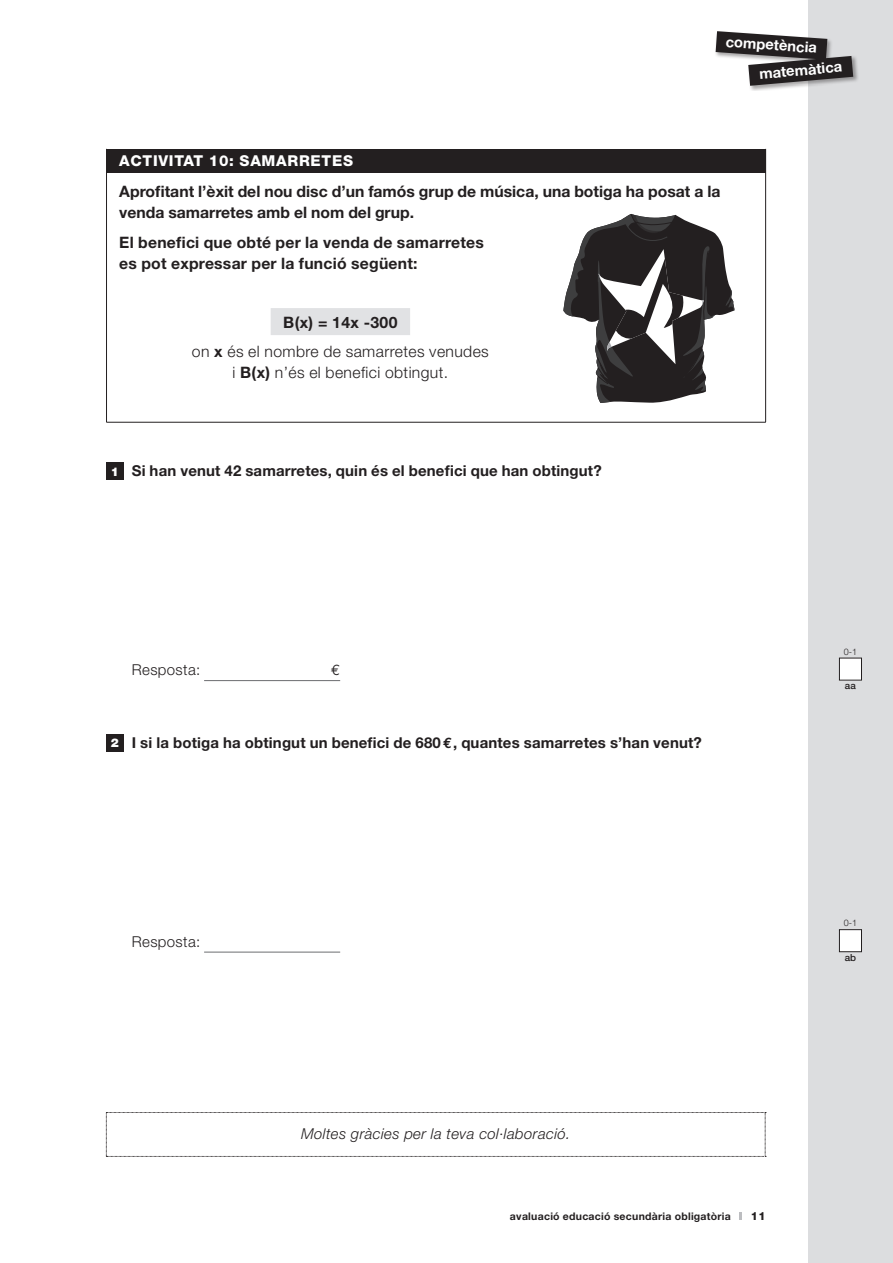
<style>
.page{position:relative;width:893px;height:1263px;background:#fff}
.page>*{position:absolute;margin:0;border:0;box-sizing:border-box;transform-origin:0 0}
.ACTIVITAT_EXPLICACIÓ{font:700 15.75px/21px "Helvetica Neue";color:#231f20}
.ACTIVITAT_EXPLICACIÓ-2{font:300 15.75px "Helvetica Neue";letter-spacing:.025em;color:#231f20}
.PREGUNTA_CATALÀ_ESO{font:700 15px "Helvetica Neue";letter-spacing:.01em;color:#231f20}
.t1{font:italic 300 15px "Helvetica Neue";letter-spacing:.025em;color:#231f20}
.ACTIVITAT_TITOL_ESO{font:800 15px "Helvetica Neue";letter-spacing:.05em;color:#fff}
.MATES_RESPOSTA{font:300 15px "Helvetica Neue";letter-spacing:.025em;color:#231f20}
.MATES_RESPOSTA-2{font:15px "Euro Mono";color:#231f20}
.t2{font:700 14.7px "Helvetica Neue";color:#fff}
.t3{font:900 12px "Helvetica Neue";color:#fff}
.t4{font:800 11.25px "Helvetica Neue";color:#231f20}
.t5{font:700 10.5px "Helvetica Neue";letter-spacing:.025em;color:#231f20}
.t6{font:500 9.75px "Helvetica Neue";color:#231f20}
.t7{font:300 9px "Helvetica Neue";color:#231f20}
.s1{font-weight:700}
.s2{font-family:"Euro Mono"}
</style>
<div class="page">
<svg style="left:740px;top:1212px;width:2px;height:8px"></svg>
<div style="left:808px;top:0;width:85px;height:1263px;background:#dcdddf"></div>
<div style="left:747px;top:55px;width:112px;height:36px;background:#231f20;opacity:.4"></div>
<div style="left:714px;top:30px;width:119px;height:36px;background:#231f20;opacity:.4"></div>
<svg style="left:716px;top:31px;width:137px;height:55px"></svg>
<hr style="left:204px;top:680px;width:136px;height:1px;background:#6c6d70">
<hr style="left:204px;top:952px;width:136px;height:1px;background:#6c6d70">
<div style="left:107px;top:149px;width:659px;height:23px;background:#231f20"></div>
<hr style="left:106px;top:172px;width:1px;height:250px;background:#231f20">
<hr style="left:765px;top:172px;width:1px;height:250px;background:#231f20">
<svg style="left:106px;top:149px;width:1px;height:23px"></svg>
<hr style="left:106px;top:422px;width:660px;height:1px;background:#231f20">
<div style="left:271px;top:308px;width:139px;height:27px;background:#e1e2e4"></div>
<div style="left:106px;top:463px;width:17px;height:17px;background:#231f20"></div>
<div style="left:106px;top:734px;width:17px;height:17px;background:#231f20"></div>
<svg style="left:106px;top:1112px;width:660px;height:45px"></svg>
<div style="left:839px;top:658px;width:22px;height:22px;background:#fff"></div>
<div style="left:839px;top:658px;width:23px;height:22px;border:1px solid #231f20"></div>
<div style="left:839px;top:930px;width:22px;height:22px;background:#fff"></div>
<div style="left:839px;top:929px;width:23px;height:23px;border:1px solid #231f20"></div>
<svg style="left:563px;top:214px;width:171px;height:189px"></svg>
<p class="t2" style="left:726px;top:32px;width:93px;rotate:4deg">competència</p>
<p class="ACTIVITAT_TITOL_ESO" style="left:119px;top:152px;width:235px">ACTIVITAT 10: SAMARRETES</p>
<p class="ACTIVITAT_EXPLICACIÓ" style="left:119px;top:181px;width:603px">Aprofitant l’èxit del nou disc d’un famós grup de música, una botiga ha posat a la venda samarretes amb el nom del grup.</p>
<p class="ACTIVITAT_EXPLICACIÓ" style="left:119px;top:231px;width:366px">El benefici que obté per la venda de samarretes es pot expressar per la funció següent:</p>
<p class="ACTIVITAT_EXPLICACIÓ" style="left:283px;top:311px;width:116px">B(x) = 14x -300</p>
<p class="ACTIVITAT_EXPLICACIÓ-2" style="left:192px;top:342px;width:298px">on <span class="s1">x</span> és el nombre de samarretes venudes</p>
<p class="ACTIVITAT_EXPLICACIÓ-2" style="left:232px;top:363px;width:217px">i <span class="s1">B(x)</span> n’és el benefici obtingut.</p>
<p class="t3" style="left:111px;top:464px;width:10px">1</p>
<p class="PREGUNTA_CATALÀ_ESO" style="left:132px;top:462px;width:471px">Si han venut 42 samarretes, quin és el benefici que han obtingut?</p>
<p class="t2" style="left:758px;top:65px;width:85px;rotate:-5deg">matemàtica</p>
<p class="MATES_RESPOSTA" style="left:132px;top:661px;width:70px">Resposta:</p>
<p class="MATES_RESPOSTA-2" style="left:331px;top:661px;width:10px">€</p>
<p class="t3" style="left:111px;top:736px;width:10px">2</p>
<p class="PREGUNTA_CATALÀ_ESO" style="left:132px;top:733px;width:572px">I si la botiga ha obtingut un benefici de 680 <span class="s2">€</span>, quantes samarretes s’han venut?</p>
<p class="t7" style="left:844px;top:646px;width:15px">0-1</p>
<p class="t6" style="left:845px;top:680px;width:13px">aa</p>
<p class="MATES_RESPOSTA" style="left:132px;top:932px;width:70px">Resposta:</p>
<p class="t1" style="left:301px;top:1125px;width:271px">Moltes gràcies per la teva col·laboració.</p>
<p class="t7" style="left:844px;top:917px;width:15px">0-1</p>
<p class="t6" style="left:845px;top:951px;width:13px">ab</p>
<p class="t5" style="left:510px;top:1210px;width:222px">avaluació educació secundària obligatòria</p>
<p class="t4" style="left:751px;top:1209px;width:16px">11</p>
</div>
